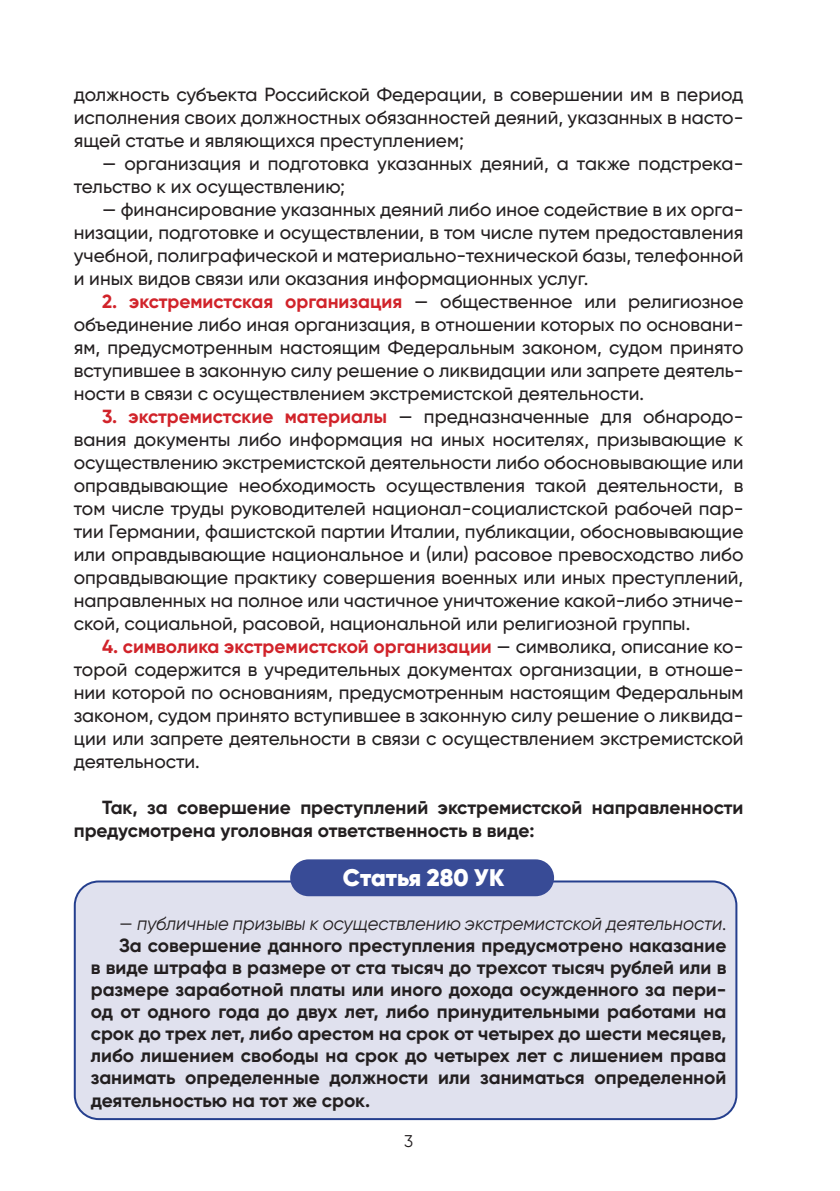
<style>
.page{position:relative;width:840px;height:1191px;background:#fff}
.page>*{position:absolute;margin:0;border:0;box-sizing:border-box;transform-origin:0 0}
.t1{font:900 24px "Gilroy";color:#fff}
.t2{font:500 19px/23px "Gilroy";color:#231f20;text-align:justify}
.t3{font:700 19px/22.2px "Gilroy";color:#231f20}
.t4{font:italic 19px "Gilroy";color:#231f20;scale:.96 1}
.t5{font:17px "Gilroy";color:#231f20}
.s1{font-weight:700;color:#d1232a}
.s2{font-style:normal}
</style>
<div class="page">
<div style="left:75px;top:881px;width:661px;height:238px;background:#e0e1ee;border-radius:24px"></div>
<div style="left:74px;top:880px;width:663px;height:240px;border:2px solid #253f8e;border-radius:24px"></div>
<div style="left:290px;top:859px;width:263px;height:37px;background:#384b96;border-radius:18px"></div>
<p class="t2" style="left:74px;top:83px;width:670px">должность субъекта Российской Федерации, в совершении им в период исполнения своих должностных обязанностей деяний, указанных в насто&shy;ящей статье и являющихся преступлением;</p>
<p class="t2" style="left:74px;top:152px;width:670px;text-indent:28px">— организация и подготовка указанных деяний, а также подстрека&shy;тельство к их осуществлению;</p>
<p class="t2" style="left:74px;top:198px;width:671px;text-indent:28px">— финансирование указанных деяний либо иное содействие в их орга&shy;низации, подготовке и осуществлении, в том числе путем предоставления учебной, полиграфической и материально-технической базы, телефонной и иных видов связи или оказания информационных услуг.</p>
<p class="t2" style="left:74px;top:290px;width:670px;text-indent:28px"><span class="s1">2. экстремистская организация</span> — общественное или религиозное объединение либо иная организация, в отношении которых по основани&shy;ям, предусмотренным настоящим Федеральным законом, судом принято вступившее в законную силу решение о ликвидации или запрете деятель&shy;ности в связи с осуществлением экстремистской деятельности.</p>
<p class="t2" style="left:74px;top:405px;width:671px;text-indent:28px"><span class="s1">3. экстремистские материалы</span> — предназначенные для обнародо&shy;вания документы либо информация на иных носителях, призывающие к осуществлению экстремистской деятельности либо обосновывающие или оправдывающие необходимость осуществления такой деятельности, в том числе труды руководителей национал-социалистской рабочей пар&shy;тии Германии, фашистской партии Италии, публикации, обосновывающие или оправдывающие национальное и (или) расовое превосходство либо оправдывающие практику совершения военных или иных преступлений, направленных на полное или частичное уничтожение какой-либо этниче&shy;ской, социальной, расовой, национальной или религиозной группы.</p>
<p class="t2" style="left:74px;top:635px;width:671px;text-indent:28px"><span class="s1">4. символика экстремистской организации</span> — символика, описание ко&shy;торой содержится в учредительных документах организации, в отноше&shy;нии которой по основаниям, предусмотренным настоящим Федеральным законом, судом принято вступившее в законную силу решение о ликвида&shy;ции или запрете деятельности в связи с осуществлением экстремистской деятельности.</p>
<p class="t3" style="left:74px;top:796px;width:670px;line-height:23px;text-indent:28px">Так, за совершение преступлений экстремистской направленности предусмотрена уголовная ответственность в виде:</p>
<p class="t1" style="left:343px;top:862px;width:163px">Статья 280 УК</p>
<p class="t4" style="left:119px;top:911px;width:633px"><span class="s2">—</span> публичные призывы к осуществлению экстремистской деятельности<span class="s2">.</span></p>
<p class="t3" style="left:91px;top:933px;width:636px;text-align:justify;text-indent:28px">За совершение данного преступления предусмотрено наказание в виде штрафа в размере от ста тысяч до трехсот тысяч рублей или в размере заработной платы или иного дохода осужденного за пери&shy;од от одного года до двух лет, либо принудительными работами на срок до трех лет, либо арестом на срок от четырех до шести месяцев, либо лишением свободы на срок до четырех лет с лишением права занимать определенные должности или заниматься определенной деятельностью на тот же срок.</p>
<p class="t5" style="left:404px;top:1131px;width:11px">3</p>
</div>
